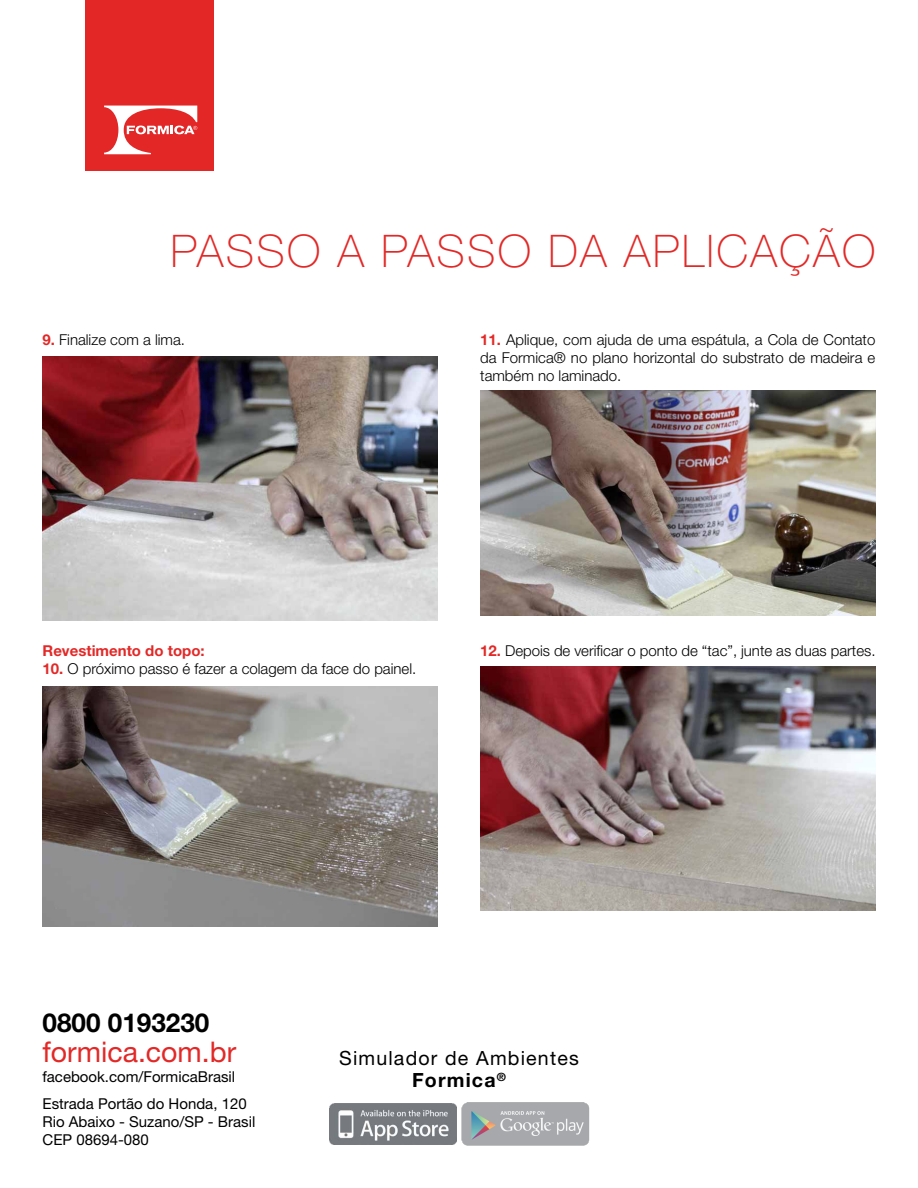
<style>
.page{position:relative;width:918px;height:1188px;background:#fff}
.page>*{position:absolute;margin:0;border:0;box-sizing:border-box;transform-origin:0 0}
.t1{font:100 45px "Helvetica Neue LT Std";letter-spacing:.05em;color:#e22927}
.t2{font:28.5px "Helvetica Neue LT Std";color:#e22927}
.t3{font:700 26.1px "Helvetica Neue LT Std";color:#000}
.t4{font:19.65px/21.8px "Helvetica Neue LT Std";letter-spacing:.06em;color:#000;text-align:center}
.t5{font:300 15px/18px "Helvetica Neue LT Std";color:#000;text-align:justify}
.t6{font:15px/18px "Helvetica Neue LT Std";color:#000}
.t7{font:700 15px "Helvetica Neue LT Std";color:#e22927}
.s1{font-weight:700;color:#e22927}
.s2{font-weight:700}
</style>
<div class="page">
<div style="left:85px;top:0;width:129px;height:171px;background:#e32726"></div>
<svg style="left:104px;top:106px;width:93px;height:48px"></svg>
<img style="left:329px;top:1103px;width:128px;height:42px">
<img style="left:461px;top:1103px;width:129px;height:42px">
<img style="left:480px;top:667px;width:395px;height:244px">
<img style="left:43px;top:357px;width:395px;height:263px">
<img style="left:43px;top:687px;width:395px;height:239px">
<img style="left:480px;top:391px;width:395px;height:224px">
<h1 class="t1" style="left:171px;top:225px;width:706px">PASSO A PASSO DA APLICAÇÃO</h1>
<p class="t5" style="left:43px;top:331px;width:144px"><span class="s1">9.</span> Finalize com a lima.</p>
<p class="t5" style="left:480px;top:331px;width:397px"><span class="s1">11.</span> Aplique, com ajuda de uma espátula, a Cola de Contato da Formica® no plano horizontal do substrato de madeira e também no laminado.</p>
<p class="t7" style="left:43px;top:641px;width:164px">Revestimento do topo:</p>
<p class="t5" style="left:43px;top:659px;width:375px"><span class="s1">10.</span> O próximo passo é fazer a colagem da face do painel.</p>
<p class="t5" style="left:480px;top:641px;width:397px"><span class="s1">12.</span> Depois de verificar o ponto de “tac”, junte as duas partes.</p>
<h3 class="t3" style="left:43px;top:1006px;width:168px">0800 0193230</h3>
<h2 class="t2" style="left:43px;top:1034px;width:195px">formica.com.br</h2>
<h3 class="t4" style="left:339px;top:1047px;width:241px">Simulador de Ambientes<br><span class="s2">Formica</span><sup>®</sup></h3>
<p class="t6" style="left:43px;top:1067px;width:194px">facebook.com/FormicaBrasil</p>
<p class="t6" style="left:43px;top:1094px;width:214px">Estrada Portão do Honda, 120<br>Rio Abaixo - Suzano/SP - Brasil<br>CEP 08694-080</p>
</div>
